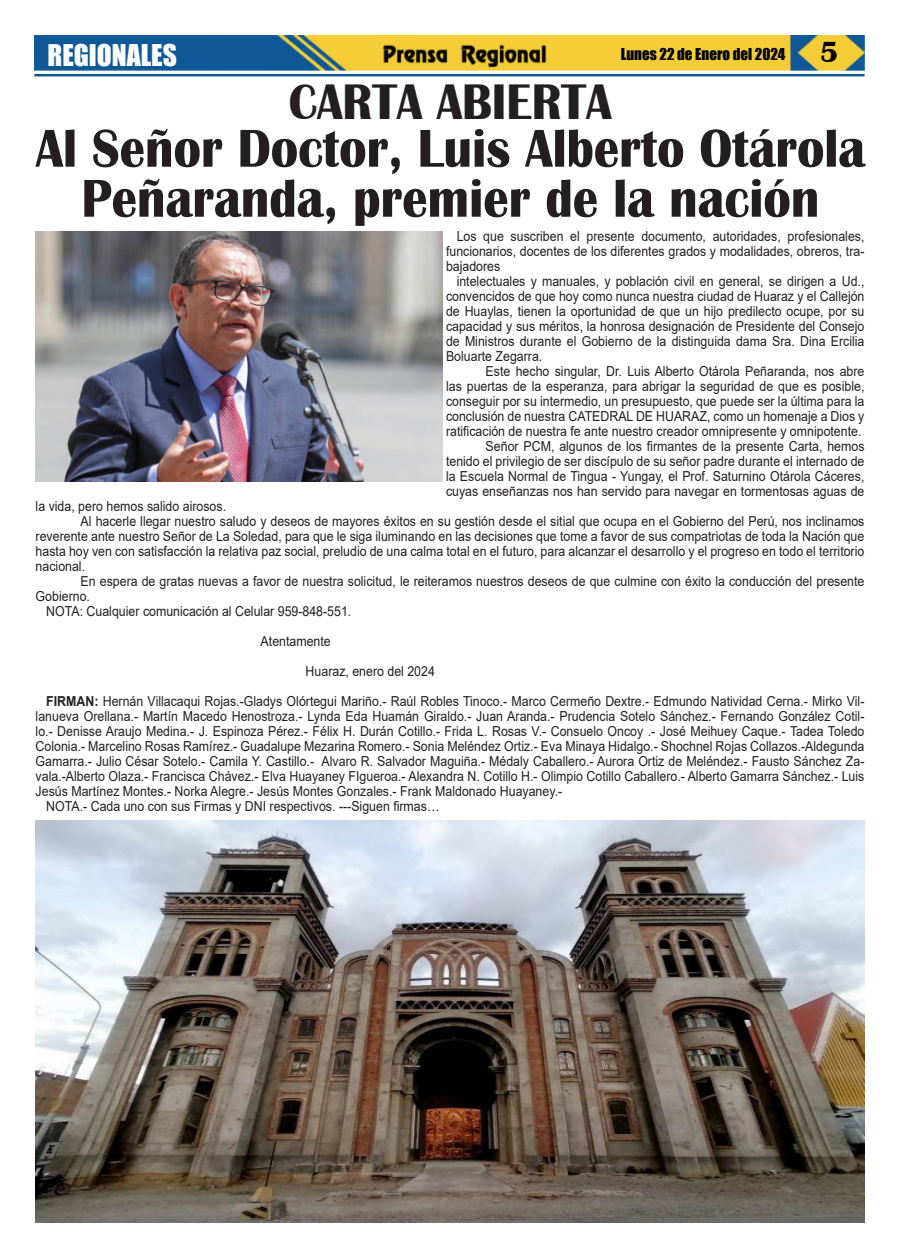
<style>
.page{position:relative;width:900px;height:1258px;background:#fff}
.page>*{position:absolute;margin:0;border:0;box-sizing:border-box;transform-origin:0 0}
.t1{font:700 55.12px/50px "Britannic";color:#231f20;text-align:center;scale:.92 1}
.t2{font:700 51.5px "Britannic";color:#231f20;scale:.92 1}
.t3{font:27.5px "Impact";color:#fff}
.t4{font:15px "Impact";color:#000}
.t5{font:13.75px/15px "Arial";color:#231f20;text-align:justify;scale:.9 1}
.s1{font-family:"Britannic";font-weight:700;font-size:30px}
.s2{font-weight:700}
</style>
<div class="page">
<img style="left:34px;top:35px;width:831px;height:36px">
<hr style="left:34px;top:74px;width:831px;height:2px;background:#0f5998">
<img style="left:380px;top:41px;width:169px;height:27px">
<img style="left:36px;top:231px;width:406px;height:251px">
<img style="left:36px;top:820px;width:829px;height:402px">
<h3 class="t3" style="left:48px;top:40px;width:131px">REGIONALES</h3>
<p class="t4" style="left:621px;top:46px;width:219px">Lunes 22 de Enero del 2024 <span class="s1">5</span></p>
<h2 class="t2" style="left:289px;top:84px;width:352px">CARTA ABIERTA</h2>
<h1 class="t1" style="left:36px;top:128px;width:903px">Al Señor Doctor, Luis Alberto Otárola<br>Peñaranda, premier de la nación</h1>
<p class="t5" style="left:446px;top:230px;width:467px;text-indent:11px">Los que suscriben el presente documento, autoridades, profesionales, funcionarios, docentes de los diferentes grados y modalidades, obreros, tra&shy;bajadores</p>
<p class="t5" style="left:446px;top:275px;width:466px;text-indent:11px">intelectuales y manuales, y población civil en general, se dirigen a Ud., convencidos de que hoy como nunca nuestra ciudad de Huaraz y el Callejón de Huaylas, tienen la oportunidad de que un hijo predilecto ocupe, por su capacidad y sus méritos, la honrosa designación de Presidente del Consejo de Ministros durante el Gobierno de la distinguida dama Sra. Dina Ercilia Boluarte Zegarra.</p>
<p class="t5" style="left:446px;top:365px;width:466px;text-align:right">Este hecho singular, Dr. Luis Alberto Otárola Peñaranda, nos abre<br>las puertas de la esperanza, para abrigar la seguridad de que es posible, conseguir por su intermedio, un presupuesto, que puede ser la última para la conclusión de nuestra CATEDRAL DE HUARAZ, como un homenaje a Dios y ratificación de nuestra fe ante nuestro creador omnipresente y omnipotente.<br>Señor PCM, algunos de los firmantes de la presente Carta, hemos<br>tenido el privilegio de ser discípulo de su señor padre durante el internado de la Escuela Normal de Tingua - Yungay, el Prof. Saturnino Otárola Cáceres, cuyas enseñanzas nos han servido para navegar en tormentosas aguas de</p>
<p class="t5" style="left:36px;top:500px;width:213px">la vida, pero hemos salido airosos.</p>
<p class="t5" style="left:81px;top:515px;width:872px">Al hacerle llegar nuestro saludo y deseos de mayores éxitos en su gestión desde el sitial que ocupa en el Gobierno del Perú, nos inclinamos</p>
<p class="t5" style="left:36px;top:530px;width:922px">reverente ante nuestro Señor de La Soledad, para que le siga iluminando en las decisiones que tome a favor de sus compatriotas de toda la Nación que</p>
<p class="t5" style="left:36px;top:545px;width:922px">hasta hoy ven con satisfacción la relativa paz social, preludio de una calma total en el futuro, para alcanzar el desarrollo y el progreso en todo el territorio</p>
<p class="t5" style="left:36px;top:560px;width:57px">nacional.</p>
<p class="t5" style="left:81px;top:575px;width:872px">En espera de gratas nuevas a favor de nuestra solicitud, le reiteramos nuestros deseos de que culmine con éxito la conducción del presente</p>
<p class="t5" style="left:36px;top:590px;width:62px">Gobierno.</p>
<p class="t5" style="left:46px;top:605px;width:341px">NOTA: Cualquier comunicación al Celular 959-848-551.</p>
<p class="t5" style="left:261px;top:635px;width:79px">Atentamente</p>
<p class="t5" style="left:306px;top:665px;width:145px">Huaraz, enero del 2024</p>
<p class="t5" style="left:46px;top:695px;width:911px"><span class="s2">FIRMAN:</span> Hernán Villacaqui Rojas.-Gladys Olórtegui Mariño.- Raúl Robles Tinoco.- Marco Cermeño Dextre.- Edmundo Natividad Cerna.- Mirko Vil-</p>
<p class="t5" style="left:36px;top:710px;width:923px">lanueva Orellana.- Martín Macedo Henostroza.- Lynda Eda Huamán Giraldo.- Juan Aranda.- Prudencia Sotelo Sánchez.- Fernando González Cotil-</p>
<p class="t5" style="left:36px;top:725px;width:922px">lo.- Denisse Araujo Medina.- J. Espinoza Pérez.- Félix H. Durán Cotillo.- Frida L. Rosas V.- Consuelo Oncoy .- José Meihuey Caque.- Tadea Toledo</p>
<p class="t5" style="left:36px;top:740px;width:922px">Colonia.- Marcelino Rosas Ramírez.- Guadalupe Mezarina Romero.- Sonia Meléndez Ortiz.- Eva Minaya Hidalgo.- Shochnel Rojas Collazos.-Aldegunda</p>
<p class="t5" style="left:36px;top:755px;width:923px">Gamarra.- Julio César Sotelo.- Camila Y. Castillo.- Alvaro R. Salvador Maguiña.- Médaly Caballero.- Aurora Ortiz de Meléndez.- Fausto Sánchez Za-</p>
<p class="t5" style="left:36px;top:770px;width:922px">vala.-Alberto Olaza.- Francisca Chávez.- Elva Huayaney FIgueroa.- Alexandra N. Cotillo H.- Olimpio Cotillo Caballero.- Alberto Gamarra Sánchez.- Luis</p>
<p class="t5" style="left:36px;top:785px;width:587px">Jesús Martínez Montes.- Norka Alegre.- Jesús Montes Gonzales.- Frank Maldonado Huayaney.-</p>
<p class="t5" style="left:46px;top:799px;width:438px">NOTA.- Cada uno con sus Firmas y DNI respectivos. ---Siguen firmas…</p>
</div>
